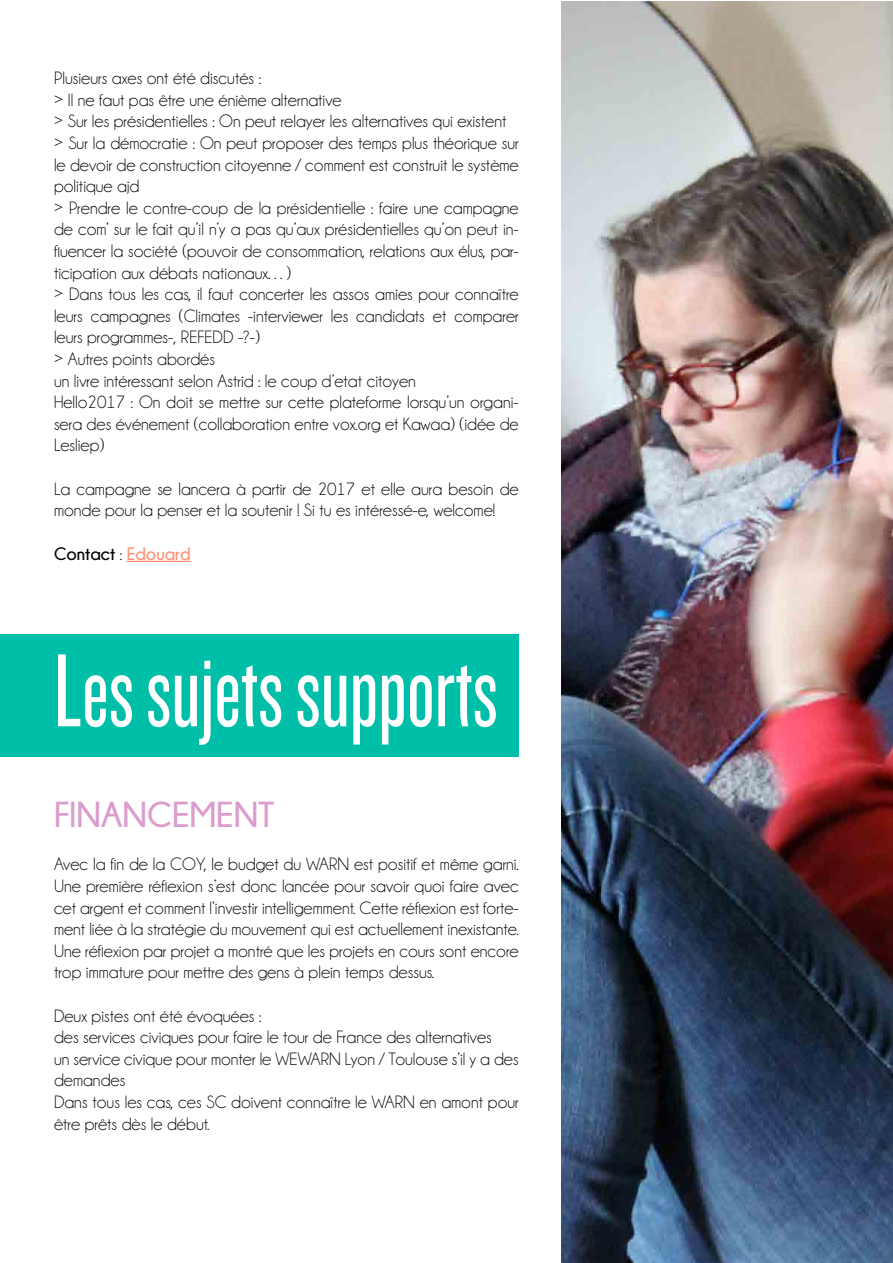
<style>
.page{position:relative;width:893px;height:1263px;background:#fff}
.page>*{position:absolute;margin:0;border:0;box-sizing:border-box;transform-origin:0 0}
.t1{font:108px "Knockout HTF27 Junior Bantamwt";color:#fff}
.t2{font:700 36px "Champagne&Limousines";color:#da9dcd}
.t3{font:18px/21.6px "Champagne&Limousines";color:#000101}
.t4{font:700 18px "Champagne&Limousines";color:#000101}
.s1{font-weight:400}
.s2{color:#fc9378}
</style>
<div class="page">
<img style="left:561px;top:1px;width:332px;height:1262px">
<hr style="left:127px;top:561px;width:64px;height:1px;background:#fc9378">
<div style="left:0;top:635px;width:519px;height:122px;background:#00bfa8"></div>
<p class="t3" style="left:54px;top:68px;width:466px">Plusieurs axes ont été discutés :<br>&gt; Il ne faut pas être une énième alternative<br>&gt; Sur les présidentielles : On peut relayer les alternatives qui existent &gt; Sur la démocratie : On peut proposer des temps plus théorique sur le devoir de construction citoyenne / comment est construit le système politique ajd<br>&gt; Prendre le contre-coup de la présidentielle : faire une campagne de com’ sur le fait qu’il n’y a pas qu’aux présidentielles qu’on peut in&shy;fluencer la société (pouvoir de consommation, relations aux élus, par&shy;ticipation aux débats nationaux…)<br>&gt; Dans tous les cas, il faut concerter les assos amies pour connaître leurs campagnes (Climates -interviewer les candidats et comparer leurs programmes-, REFEDD -?-)<br>&gt; Autres points abordés<br>un livre intéressant selon Astrid : le coup d’etat citoyen<br>Hello2017 : On doit se mettre sur cette plateforme lorsqu’un organi&shy;sera des événement (collaboration entre vox.org et Kawaa) (idée de Lesliep)</p>
<p class="t3" style="left:54px;top:478px;width:466px">La campagne se lancera à partir de 2017 et elle aura besoin de monde pour la penser et la soutenir ! Si tu es intéressé-e, welcome!</p>
<p class="t4" style="left:54px;top:543px;width:138px">Contact <span class="s1">:</span> <span class="s2">Edouard</span></p>
<h1 class="t1" style="left:54px;top:638px;width:445px">Les sujets supports</h1>
<h2 class="t2" style="left:54px;top:795px;width:222px">Financement</h2>
<p class="t3" style="left:54px;top:854px;width:466px;text-align:justify">Avec la fin de la COY, le budget du WARN est positif et même garni.<br>Une première réflexion s’est donc lancée pour savoir quoi faire avec cet argent et comment l’investir intelligemment. Cette réflexion est forte&shy;ment liée à la stratégie du mouvement qui est actuellement inexistante.<br>Une réflexion par projet a montré que les projets en cours sont encore trop immature pour mettre des gens à plein temps dessus.</p>
<p class="t3" style="left:54px;top:1005px;width:466px">Deux pistes ont été évoquées :<br>des services civiques pour faire le tour de France des alternatives<br>un service civique pour monter le WEWARN Lyon / Toulouse s’il y a des demandes<br>Dans tous les cas, ces SC doivent connaître le WARN en amont pour être prêts dès le début.</p>
</div>
